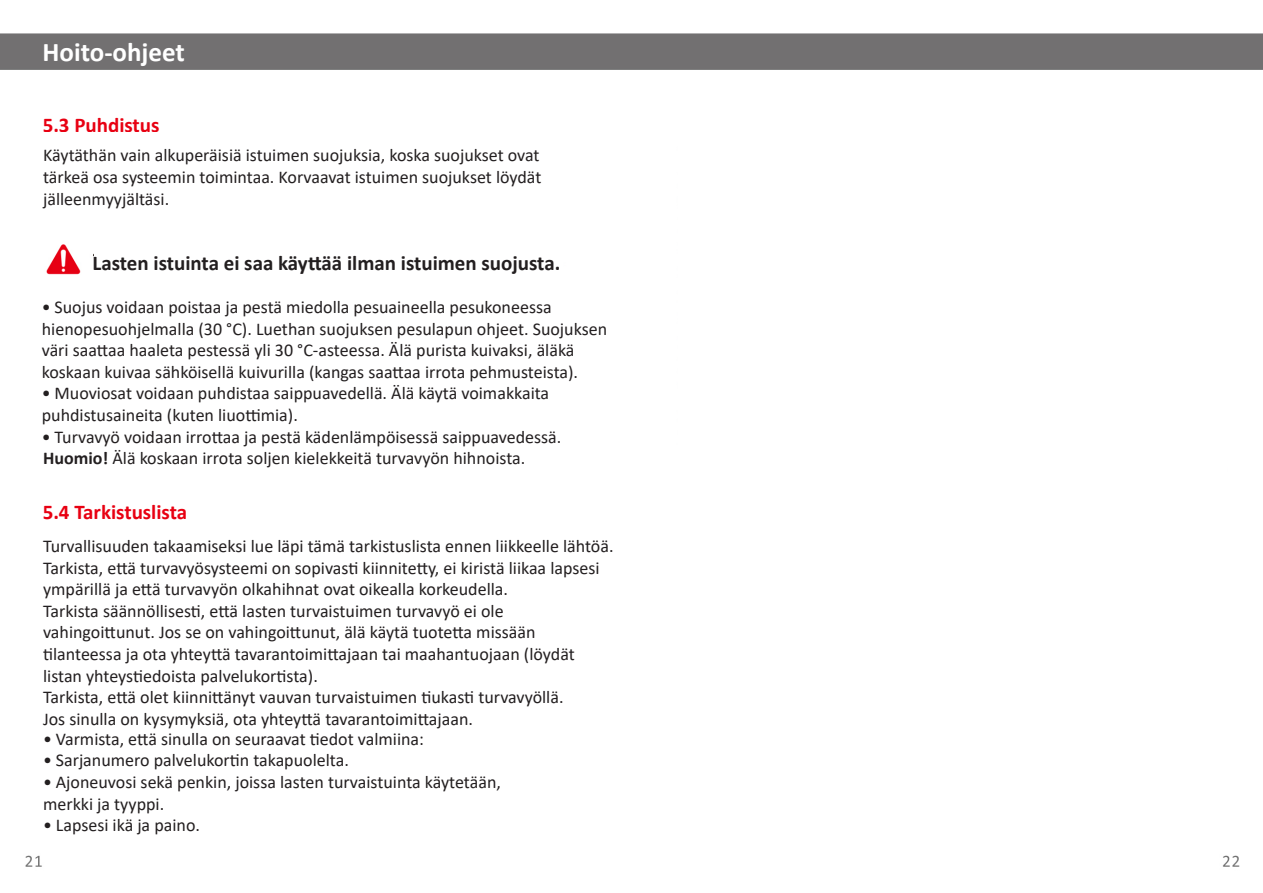
<style>
.page{position:relative;width:1263px;height:893px;background:#fff}
.page>*{position:absolute;margin:0;border:0;box-sizing:border-box;transform-origin:0 0}
.t1{font:700 27px "Calibri";color:#fff}
.t2{font:700 21px "Calibri";color:#231f20}
.t3{font:700 21px "Calibri";color:#e80012}
.t4{font:18px/21.6px "Calibri";color:#231f20}
.s1{font-weight:700}
</style>
<div class="page">
<img style="left:0;top:33px;width:1263px;height:834px">
<div style="left:42px;top:39px;width:241px;height:30px;background:#727071"></div>
<div style="left:669px;top:37px;width:245px;height:32px;background:#727071"></div>
<div style="left:94px;top:244px;width:469px;height:33px;background:#fff"></div>
<div style="left:43px;top:104px;width:217px;height:36px;background:#fff"></div>
<div style="left:669px;top:104px;width:173px;height:36px;background:#fff"></div>
<div style="left:43px;top:519px;width:404px;height:31px;background:#fff"></div>
<div style="left:43px;top:132px;width:520px;height:87px;background:#fff"></div>
<div style="left:43px;top:552px;width:542px;height:192px;background:#fff"></div>
<div style="left:678px;top:133px;width:542px;height:315px;background:#fff"></div>
<div style="left:36px;top:744px;width:549px;height:105px;background:#fff"></div>
<div style="left:31px;top:291px;width:549px;height:198px;background:#fff"></div>
<div style="left:658px;top:445px;width:569px;height:254px;background:#fff"></div>
<div style="left:43px;top:479px;width:461px;height:40px;background:#fff"></div>
<p class="t1" style="left:43px;top:33px;width:144px">Hoito-ohjeet</p>
<p class="t3" style="left:43px;top:110px;width:118px">5.3 Puhdistus</p>
<p class="t4" style="left:43px;top:144px;width:500px;text-align:justify">Käytäthän vain alkuperäisiä istuimen suojuksia, koska suojukset ovat tärkeä osa systeemin toimintaa. Korvaavat istuimen suojukset löydät jälleenmyyjältäsi.</p>
<p class="t2" style="left:93px;top:248px;width:469px">Lasten istuinta ei saa käyttää ilman istuimen suojusta.</p>
<p class="t4" style="left:42px;top:296px;width:567px">• Suojus voidaan poistaa ja pestä miedolla pesuaineella pesukoneessa hienopesuohjelmalla (30 °C). Luethan suojuksen pesulapun ohjeet. Suojuksen väri saattaa haaleta pestessä yli 30 °C-asteessa. Älä purista kuivaksi, äläkä koskaan kuivaa sähköisellä kuivurilla (kangas saattaa irrota pehmusteista).</p>
<p class="t4" style="left:42px;top:382px;width:509px">• Muoviosat voidaan puhdistaa saippuavedellä. Älä käytä voimakkaita puhdistusaineita (kuten liuottimia).</p>
<p class="t4" style="left:42px;top:425px;width:521px">• Turvavyö voidaan irrottaa ja pestä kädenlämpöisessä saippuavedessä.</p>
<p class="t4" style="left:43px;top:447px;width:484px"><span class="s1">Huomio!</span> Älä koskaan irrota soljen kielekkeitä turvavyön hihnoista.</p>
<p class="t3" style="left:43px;top:497px;width:146px">5.4 Tarkistuslista</p>
<p class="t4" style="left:43px;top:535px;width:572px">Turvallisuuden takaamiseksi lue läpi tämä tarkistuslista ennen liikkeelle lähtöä.</p>
<p class="t4" style="left:43px;top:556px;width:558px">Tarkista, että turvavyösysteemi on sopivasti kiinnitetty, ei kiristä liikaa lapsesi ympärillä ja että turvavyön olkahihnat ovat oikealla korkeudella.</p>
<p class="t4" style="left:43px;top:599px;width:533px">Tarkista säännöllisesti, että lasten turvaistuimen turvavyö ei ole vahingoittunut. Jos se on vahingoittunut, älä käytä tuotetta missään tilanteessa ja ota yhteyttä tavarantoimittajaan tai maahantuojaan (löydät listan yhteystiedoista palvelukortista).</p>
<p class="t4" style="left:43px;top:686px;width:522px">Tarkista, että olet kiinnittänyt vauvan turvaistuimen tiukasti turvavyöllä.</p>
<p class="t4" style="left:43px;top:707px;width:431px">Jos sinulla on kysymyksiä, ota yhteyttä tavarantoimittajaan.</p>
<p class="t4" style="left:43px;top:728px;width:382px">• Varmista, että sinulla on seuraavat tiedot valmiina:</p>
<p class="t4" style="left:43px;top:749px;width:307px">• Sarjanumero palvelukortin takapuolelta.</p>
<p class="t4" style="left:43px;top:771px;width:459px">• Ajoneuvosi sekä penkin, joissa lasten turvaistuinta käytetään, merkki ja tyyppi.</p>
<p class="t4" style="left:43px;top:814px;width:158px">• Lapsesi ikä ja paino.</p>
</div>
